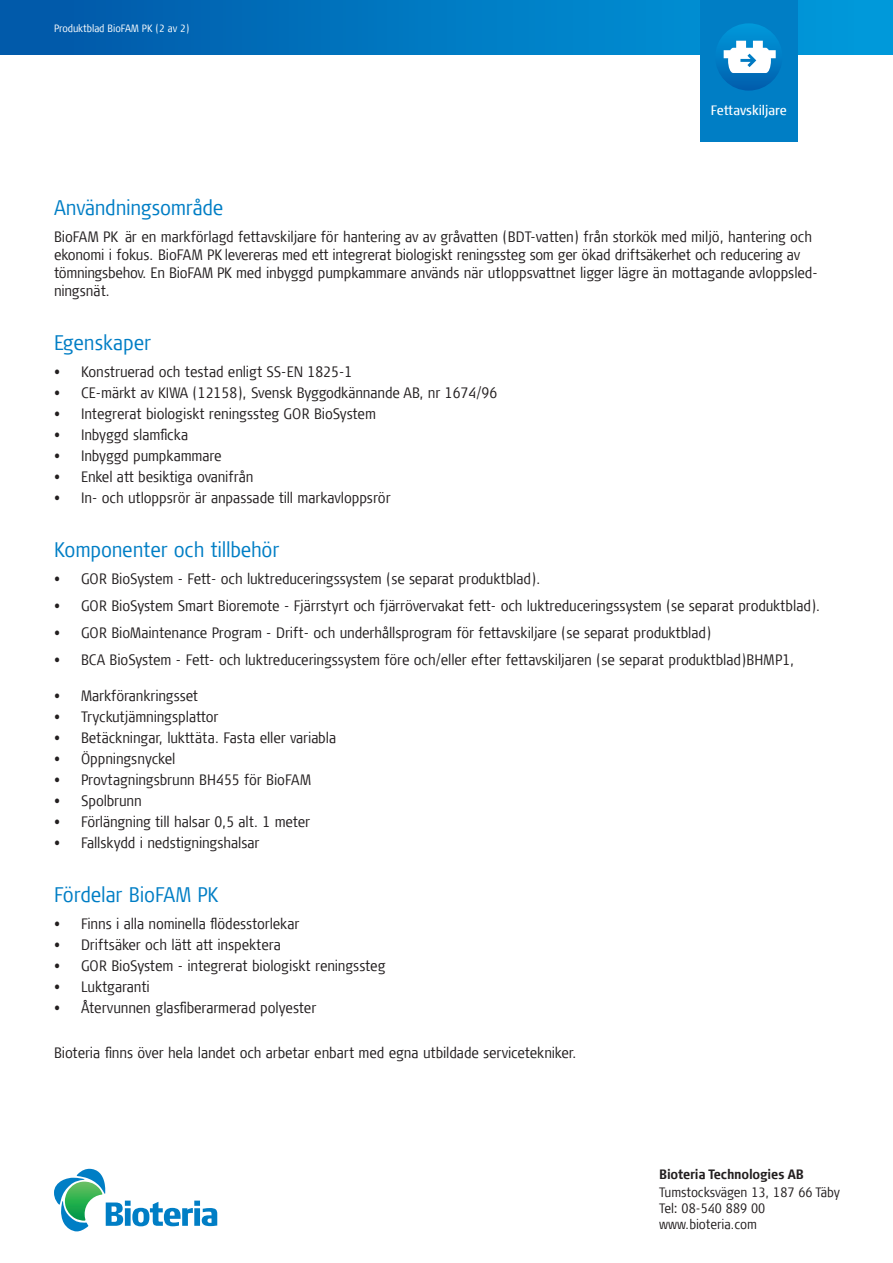
<style>
.page{position:relative;width:893px;height:1263px;background:#fff}
.page>*{position:absolute;margin:0;border:0;box-sizing:border-box;transform-origin:0 0}
.t1{font:300 condensed 21px "Signa Offc Pro";letter-spacing:-.01em;color:#007ec5}
.t2{font:300 condensed 15px/18px "Signa Offc Pro";letter-spacing:-.01em;color:#231f20}
.t3{font:300 condensed 13.5px/16.2px "Signa Offc Pro";letter-spacing:-.01em;color:#231f20}
.t4{font:700 condensed 13.5px "Signa Offc Pro";letter-spacing:-.01em;color:#231f20}
.t5{font:condensed 13.5px "Signa Offc Pro";letter-spacing:-.01em;color:#fff}
.t6{font:300 condensed 10.5px "Signa Offc Pro";letter-spacing:-.01em;color:#fff}
</style>
<div class="page">
<svg style="left:0;top:0;width:893px;height:54px;background:#0076bf"></svg>
<div style="left:700px;top:0;width:98px;height:141px;background:#007ec5"></div>
<div style="left:715px;top:23px;width:67px;height:68px;background:linear-gradient(to bottom,#029cdc,#0260ae);border-radius:34px"></div>
<svg style="left:724px;top:41px;width:52px;height:32px"></svg>
<svg style="left:54px;top:1169px;width:163px;height:62px"></svg>
<p class="t6" style="left:54px;top:21px;width:137px">Produktblad BioFAM PK (2 av 2)</p>
<p class="t5" style="left:711px;top:101px;width:77px">Fettavskiljare</p>
<p class="t1" style="left:54px;top:193px;width:171px">Användningsområde</p>
<p class="t2" style="left:54px;top:227px;width:765px">BioFAM PK är en markförlagd fettavskiljare för hantering av av gråvatten (BDT-vatten) från storkök med miljö, hantering och ekonomi i fokus. BioFAM PK levereras med ett integrerat biologiskt reningssteg som ger ökad driftsäkerhet och reducering av tömningsbehov. En BioFAM PK med inbyggd pumpkammare används när utloppsvattnet ligger lägre än mottagande avloppsled&shy;ningsnät.</p>
<p class="t1" style="left:54px;top:328px;width:99px">Egenskaper</p>
<p class="t2" style="left:54px;top:362px;width:300px">• Konstruerad och testad enligt SS-EN 1825-1</p>
<p class="t2" style="left:54px;top:383px;width:445px">• CE-märkt av KIWA (12158), Svensk Byggodkännande AB, nr 1674/96</p>
<p class="t2" style="left:54px;top:404px;width:324px">• Integrerat biologiskt reningssteg GOR BioSystem</p>
<p class="t2" style="left:54px;top:425px;width:136px">• Inbyggd slamficka</p>
<p class="t2" style="left:54px;top:446px;width:169px">• Inbyggd pumpkammare</p>
<p class="t2" style="left:54px;top:467px;width:201px">• Enkel att besiktiga ovanifrån</p>
<p class="t2" style="left:54px;top:488px;width:338px">• In- och utloppsrör är anpassade till markavloppsrör</p>
<p class="t1" style="left:54px;top:535px;width:227px">Komponenter och tillbehör</p>
<p class="t2" style="left:54px;top:569px;width:488px">• GOR BioSystem - Fett- och luktreduceringssystem (se separat produktblad).</p>
<p class="t2" style="left:54px;top:596px;width:768px">• GOR BioSystem Smart Bioremote - Fjärrstyrt och fjärrövervakat fett- och luktreduceringssystem (se separat produktblad).</p>
<p class="t2" style="left:54px;top:623px;width:659px">• GOR BioMaintenance Program - Drift- och underhållsprogram för fettavskiljare (se separat produktblad)</p>
<p class="t2" style="left:54px;top:650px;width:742px">• BCA BioSystem - Fett- och luktreduceringssystem före och/eller efter fettavskiljaren (se separat produktblad)BHMP1,</p>
<p class="t2" style="left:54px;top:686px;width:146px">• Markförankringsset</p>
<p class="t2" style="left:54px;top:707px;width:166px">• Tryckutjämningsplattor</p>
<p class="t2" style="left:54px;top:728px;width:284px">• Betäckningar, lukttäta. Fasta eller variabla</p>
<p class="t2" style="left:54px;top:749px;width:123px">• Öppningsnyckel</p>
<p class="t2" style="left:54px;top:770px;width:259px">• Provtagningsbrunn BH455 för BioFAM</p>
<p class="t2" style="left:54px;top:791px;width:89px">• Spolbrunn</p>
<p class="t2" style="left:54px;top:812px;width:258px">• Förlängning till halsar 0,5 alt. 1 meter</p>
<p class="t2" style="left:54px;top:833px;width:207px">• Fallskydd i nedstigningshalsar</p>
<p class="t1" style="left:54px;top:880px;width:166px">Fördelar BioFAM PK</p>
<p class="t2" style="left:54px;top:914px;width:247px">• Finns i alla nominella flödesstorlekar</p>
<p class="t2" style="left:54px;top:935px;width:228px">• Driftsäker och lätt att inspektera</p>
<p class="t2" style="left:54px;top:956px;width:333px">• GOR BioSystem - integrerat biologiskt reningssteg</p>
<p class="t2" style="left:54px;top:977px;width:97px">• Luktgaranti</p>
<p class="t2" style="left:54px;top:998px;width:264px">• Återvunnen glasfiberarmerad polyester</p>
<p class="t2" style="left:54px;top:1043px;width:524px">Bioteria finns över hela landet och arbetar enbart med egna utbildade servicetekniker.</p>
<p class="t4" style="left:659px;top:1164px;width:146px">Bioteria Technologies AB</p>
<p class="t3" style="left:659px;top:1183px;width:182px">Tumstocksvägen 13, 187 66 Täby<br>Tel: 08-540 889 00 www.bioteria.com</p>
</div>
